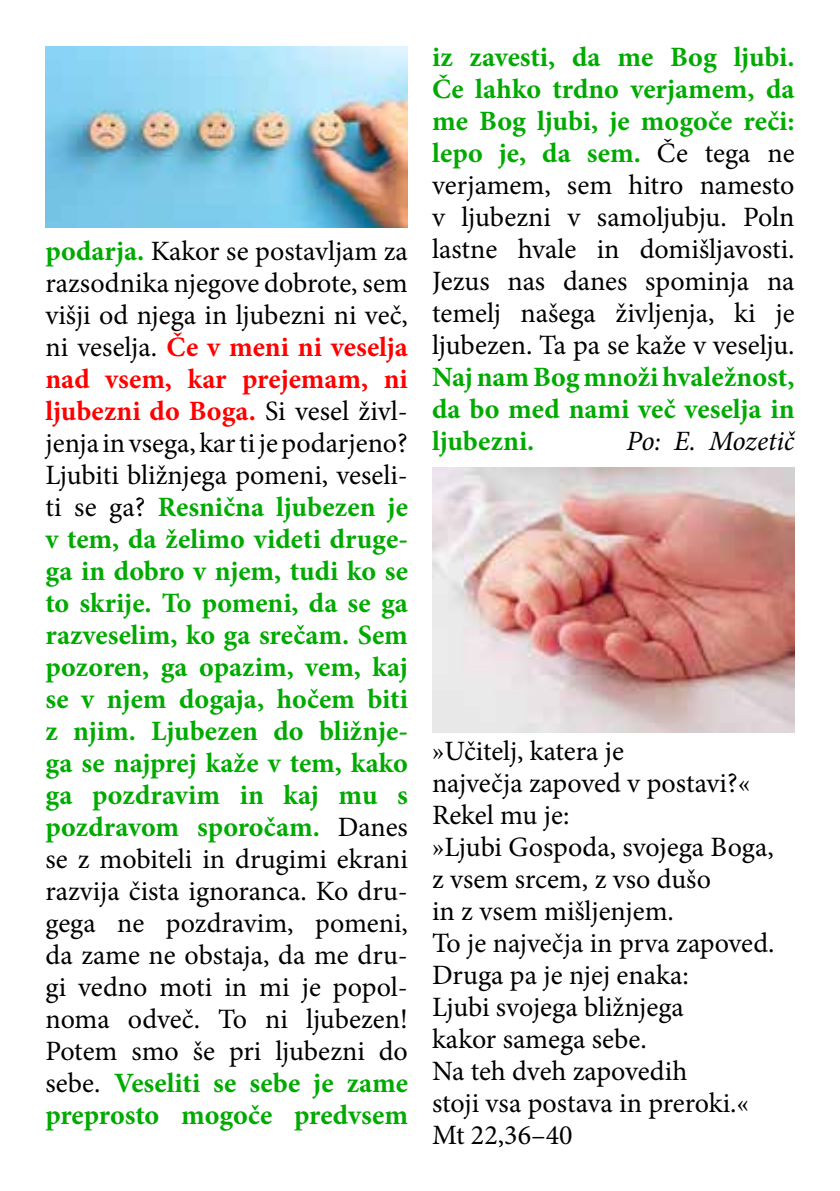
<style>
.page{position:relative;width:840px;height:1191px;background:#fff}
.page>*{position:absolute;margin:0;border:0;box-sizing:border-box;transform-origin:0 0}
.t1{font:28px/32px "Minion Pro";color:#000;text-align:justify}
.t2{font:700 28px/32px "Minion Pro";color:#0a0;text-align:justify}
.t3{font:italic 28px "Minion Pro";letter-spacing:-.01em;color:#000}
.s1{font-weight:700;color:#0a0}
.s2{font-weight:700;color:#f00}
</style>
<div class="page">
<img style="left:45px;top:46px;width:363px;height:182px">
<img style="left:432px;top:468px;width:362px;height:264px">
<p class="t1" style="left:45px;top:235px;width:364px"><span class="s1">podarja.</span> Kakor se postavljam za razsodnika njegove dobrote, sem višji od njega in ljubezni ni več, ni veselja. <span class="s2">Če v meni ni veselja nad vsem, kar prejemam, ni ljubezni do Boga.</span> Si vesel živl&shy;jenja in vsega, kar ti je podarjeno?<br>Ljubiti bližnjega pomeni, veseli&shy;ti se ga? <span class="s1">Resnična ljubezen je v tem, da želimo videti druge&shy;ga in dobro v njem, tudi ko se to skrije. To pomeni, da se ga razveselim, ko ga srečam. Sem pozoren, ga opazim, vem, kaj se v njem dogaja, hočem biti z njim. Ljubezen do bližnje&shy;ga se najprej kaže v tem, kako ga pozdravim in kaj mu s pozdravom sporočam.</span> Danes se z mobiteli in drugimi ekrani razvija čista ignoranca. Ko dru&shy;gega ne pozdravim, pomeni, da zame ne obstaja, da me dru&shy;gi vedno moti in mi je popol&shy;noma odveč. To ni ljubezen!<br>Potem smo še pri ljubezni do sebe. <span class="s1">Veseliti se sebe je zame preprosto mogoče predvsem</span></p>
<p class="t1" style="left:432px;top:41px;width:364px"><span class="s1">iz zavesti, da me Bog ljubi.<br>Če lahko trdno verjamem, da me Bog ljubi, je mogoče reči: lepo je, da sem.</span> Če tega ne verjamem, sem hitro namesto v ljubezni v samoljubju. Poln lastne hvale in domišljavosti.<br>Jezus nas danes spominja na temelj našega življenja, ki je ljubezen. Ta pa se kaže v veselju.</p>
<p class="t2" style="left:432px;top:361px;width:364px">Naj nam Bog množi hvaležnost, da bo med nami več veselja in ljubezni.</p>
<p class="t3" style="left:626px;top:422px;width:169px">Po: E. Mozetič</p>
<p class="t1" style="left:432px;top:735px;width:343px;text-align:left">»Učitelj, katera je<br>največja zapoved v postavi?«<br>Rekel mu je:<br>»Ljubi Gospoda, svojega Boga, z vsem srcem, z vso dušo<br>in z vsem mišljenjem.<br>To je največja in prva zapoved.<br>Druga pa je njej enaka:<br>Ljubi svojega bližnjega<br>kakor samega sebe.<br>Na teh dveh zapovedih<br>stoji vsa postava in preroki.«<br>Mt 22,36–40</p>
</div>
